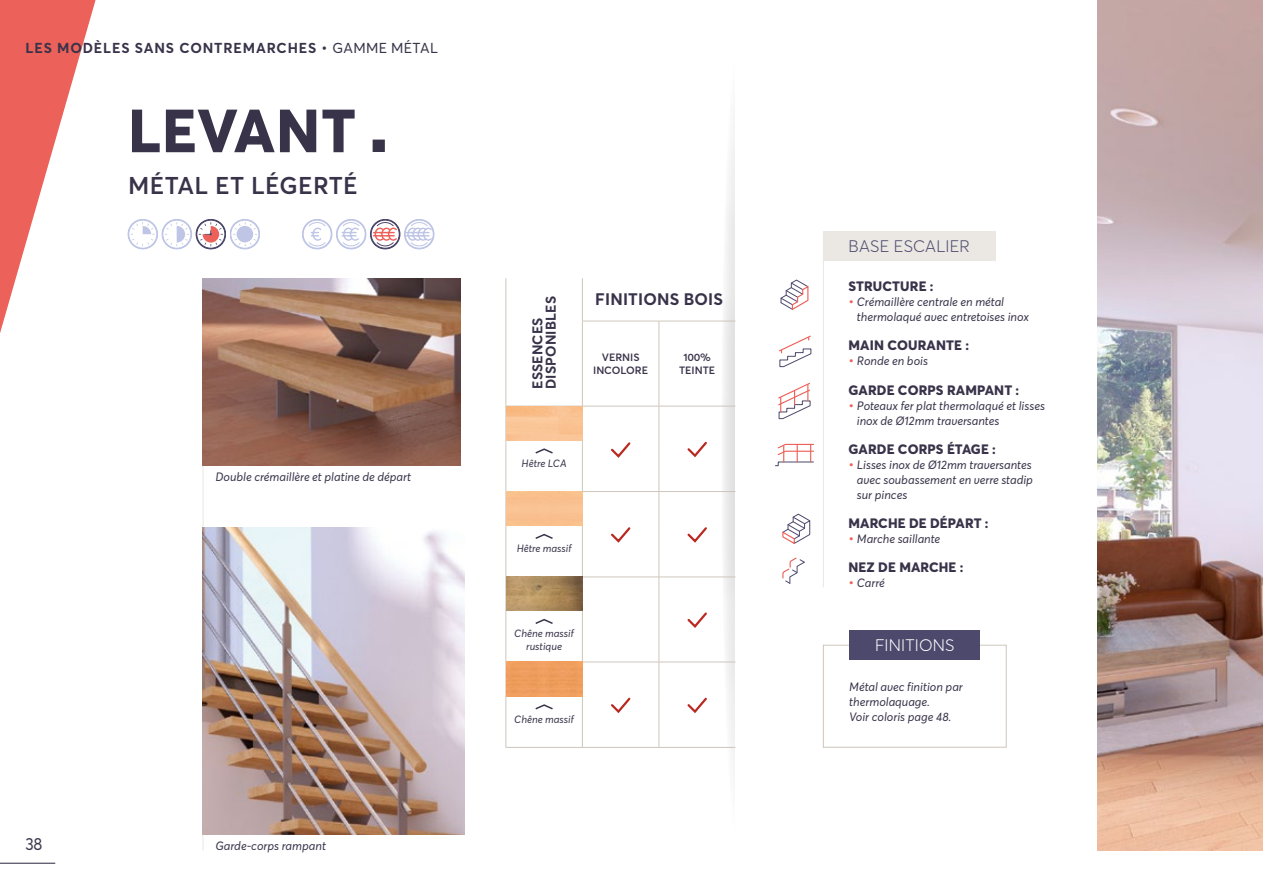
<style>
.page{position:relative;width:1263px;height:893px;background:#fff}
.page>*{position:absolute;margin:0;border:0;box-sizing:border-box;transform-origin:0 0}
.t1{font:800 60px "Averta PE";letter-spacing:.02em;color:#39334a}
.t2{font:600 24px "Averta PE";letter-spacing:.015em;color:#39334a}
.t3{font:800 22.5px "Averta PE";color:#39334a}
.t4{font:17.25px "Averta PE";color:#39334a;scale:.9 1}
.t5{font:700 16.5px "Averta PE";letter-spacing:.01em;color:#39334a}
.t6{font:300 16.5px "Averta PE";letter-spacing:.01em;color:#4c496d}
.t7{font:300 16.5px "Averta PE";letter-spacing:.01em;color:#fff}
.t8{font:700 14.25px "Averta PE";letter-spacing:.06em;color:#39334a}
.t9{font:700 14.1px/13.5px "Averta PE";letter-spacing:.01em;color:#39334a}
.t10{font:800 13.5px "Averta PE";letter-spacing:.01em;color:#39334a}
.t11{font:italic 12px/15px "Averta PE";color:#39334a}
.t12{font:italic 10.5px/12.6px "Averta PE";color:#39334a;text-align:center}
.t13{font:600 10.5px/12.6px "Averta PE";letter-spacing:-.005em;color:#39334a;text-align:center}
.s1{font-weight:400}
.s2{font-weight:600;font-style:normal;font-size:13.5px;color:#ec6159}
</style>
<div class="page">
<hr style="left:203px;top:278px;width:1px;height:572px;background:#ebe7e3">
<img style="left:203px;top:527px;width:262px;height:307px">
<img style="left:203px;top:278px;width:257px;height:187px">
<svg style="left:721px;top:43px;width:34px;height:807px;fill:#f1f1f1"></svg>
<div style="left:736px;top:0;width:34px;height:893px;background:#fff"></div>
<svg style="left:780px;top:279px;width:29px;height:31px"></svg>
<svg style="left:778px;top:382px;width:33px;height:37px"></svg>
<svg style="left:782px;top:557px;width:23px;height:27px"></svg>
<svg style="left:782px;top:513px;width:29px;height:31px"></svg>
<img style="left:1097px;top:0;width:166px;height:850px">
<svg style="left:779px;top:335px;width:33px;height:32px"></svg>
<svg style="left:775px;top:443px;width:39px;height:23px"></svg>
<hr style="left:0;top:863px;width:55px;height:1px;background:#39334a">
<svg style="left:0;top:0;width:96px;height:333px"></svg>
<svg style="left:128px;top:219px;width:132px;height:30px"></svg>
<div style="left:237px;top:226px;width:16px;height:16px;background:#bfc5e5;border-radius:50%"></div>
<svg style="left:302px;top:219px;width:132px;height:30px"></svg>
<hr style="left:659px;top:321px;width:1px;height:85px;background:#cec6bb">
<hr style="left:582px;top:406px;width:77px;height:1px;background:#cec6bb">
<hr style="left:659px;top:406px;width:76px;height:1px;background:#cec6bb">
<hr style="left:659px;top:406px;width:1px;height:34px;background:#cec6bb">
<hr style="left:659px;top:440px;width:1px;height:51px;background:#cec6bb">
<hr style="left:583px;top:491px;width:76px;height:1px;background:#cec6bb">
<hr style="left:659px;top:491px;width:76px;height:1px;background:#cec6bb">
<hr style="left:659px;top:492px;width:1px;height:34px;background:#cec6bb">
<hr style="left:659px;top:526px;width:1px;height:51px;background:#cec6bb">
<hr style="left:583px;top:577px;width:76px;height:1px;background:#cec6bb">
<hr style="left:659px;top:577px;width:76px;height:1px;background:#cec6bb">
<hr style="left:659px;top:577px;width:1px;height:34px;background:#cec6bb">
<hr style="left:659px;top:611px;width:1px;height:51px;background:#cec6bb">
<hr style="left:583px;top:662px;width:76px;height:1px;background:#cec6bb">
<hr style="left:659px;top:662px;width:76px;height:1px;background:#cec6bb">
<hr style="left:659px;top:662px;width:1px;height:34px;background:#cec6bb">
<hr style="left:659px;top:696px;width:1px;height:51px;background:#cec6bb">
<hr style="left:582px;top:747px;width:77px;height:1px;background:#cec6bb">
<hr style="left:659px;top:747px;width:76px;height:1px;background:#cec6bb">
<hr style="left:505px;top:278px;width:1px;height:43px;background:#cec6bb">
<hr style="left:582px;top:278px;width:1px;height:43px;background:#cec6bb">
<hr style="left:505px;top:321px;width:1px;height:85px;background:#cec6bb">
<hr style="left:582px;top:321px;width:1px;height:85px;background:#cec6bb">
<hr style="left:505px;top:406px;width:1px;height:34px;background:#cec6bb">
<hr style="left:582px;top:406px;width:1px;height:34px;background:#cec6bb">
<hr style="left:505px;top:491px;width:1px;height:35px;background:#cec6bb">
<hr style="left:582px;top:491px;width:1px;height:35px;background:#cec6bb">
<hr style="left:505px;top:577px;width:1px;height:34px;background:#cec6bb">
<hr style="left:582px;top:577px;width:1px;height:34px;background:#cec6bb">
<hr style="left:505px;top:662px;width:1px;height:34px;background:#cec6bb">
<hr style="left:582px;top:662px;width:1px;height:34px;background:#cec6bb">
<hr style="left:582px;top:321px;width:77px;height:1px;background:#cec6bb">
<hr style="left:659px;top:321px;width:76px;height:1px;background:#cec6bb">
<hr style="left:505px;top:440px;width:1px;height:51px;background:#cec6bb">
<hr style="left:582px;top:440px;width:1px;height:51px;background:#cec6bb">
<hr style="left:505px;top:526px;width:1px;height:51px;background:#cec6bb">
<hr style="left:582px;top:526px;width:1px;height:51px;background:#cec6bb">
<hr style="left:505px;top:611px;width:1px;height:51px;background:#cec6bb">
<hr style="left:582px;top:611px;width:1px;height:51px;background:#cec6bb">
<hr style="left:505px;top:696px;width:1px;height:51px;background:#cec6bb">
<hr style="left:582px;top:696px;width:1px;height:51px;background:#cec6bb">
<hr style="left:505px;top:747px;width:77px;height:1px;background:#cec6bb">
<svg style="left:611px;top:442px;width:20px;height:16px"></svg>
<svg style="left:687px;top:441px;width:20px;height:17px"></svg>
<svg style="left:535px;top:448px;width:18px;height:6px"></svg>
<svg style="left:611px;top:527px;width:20px;height:16px"></svg>
<svg style="left:687px;top:527px;width:20px;height:16px"></svg>
<svg style="left:535px;top:533px;width:18px;height:6px"></svg>
<img style="left:506px;top:577px;width:76px;height:34px">
<svg style="left:687px;top:612px;width:20px;height:16px"></svg>
<svg style="left:535px;top:618px;width:18px;height:6px"></svg>
<div style="left:506px;top:662px;width:76px;height:34px;background:#ef9e5e"></div>
<svg style="left:611px;top:697px;width:20px;height:17px"></svg>
<svg style="left:687px;top:697px;width:20px;height:16px"></svg>
<svg style="left:535px;top:704px;width:18px;height:6px"></svg>
<div style="left:823px;top:232px;width:172px;height:29px;background:#ebe7e3"></div>
<hr style="left:823px;top:232px;width:1px;height:355px;background:#ebe7e3">
<div style="left:823px;top:645px;width:183px;height:103px;border:1px solid #cec6bb"></div>
<div style="left:849px;top:630px;width:131px;height:30px;background:#4c496d"></div>
<p class="t8" style="left:26px;top:38px;width:414px">LES MODÈLES SANS CONTREMARCHES • <span class="s1">GAMME MÉTAL</span></p>
<h1 class="t1" style="left:128px;top:88px;width:229px">LEVANT</h1>
<h2 class="t2" style="left:128px;top:168px;width:231px">MÉTAL ET LÉGERTÉ</h2>
<h3 class="t3" style="left:372px;top:128px;width:16px">■</h3>
<h3 class="t4" style="left:25px;top:832px;width:21px">38</h3>
<p class="t11" style="left:215px;top:470px;width:197px">Double crémaillère et platine de départ</p>
<p class="t11" style="left:215px;top:839px;width:112px">Garde-corps rampant</p>
<p class="t9" style="left:530px;top:389px;width:94px;rotate:-90deg">ESSENCES<br>DISPONIBLES</p>
<h3 class="t5" style="left:595px;top:288px;width:129px">FINITIONS BOIS</h3>
<p class="t13" style="left:593px;top:350px;width:56px">VERNIS<br>INCOLORE</p>
<p class="t13" style="left:679px;top:350px;width:38px">100%<br>TEINTE</p>
<p class="t12" style="left:522px;top:457px;width:46px">Hêtre LCA</p>
<p class="t12" style="left:517px;top:542px;width:56px">Hêtre massif</p>
<p class="t12" style="left:514px;top:627px;width:61px">Chêne massif rustique</p>
<p class="t12" style="left:514px;top:713px;width:61px">Chêne massif</p>
<h3 class="t6" style="left:849px;top:235px;width:123px">BASE ESCALIER</h3>
<p class="t10" style="left:848px;top:277px;width:87px">STRUCTURE :</p>
<p class="t11" style="left:857px;top:294px;width:174px;text-indent:-8px"><span class="s2">•</span> Crémaillère centrale en métal thermolaqué avec entretoises inox</p>
<p class="t10" style="left:848px;top:336px;width:122px">MAIN COURANTE :</p>
<p class="t11" style="left:848px;top:354px;width:81px"><span class="s2">•</span> Ronde en bois</p>
<p class="t10" style="left:848px;top:380px;width:172px">GARDE CORPS RAMPANT :</p>
<p class="t11" style="left:857px;top:398px;width:190px;text-indent:-8px"><span class="s2">•</span> Poteaux fer plat thermolaqué et lisses inox de Ø12mm traversantes</p>
<p class="t10" style="left:848px;top:440px;width:149px">GARDE CORPS ÉTAGE :</p>
<p class="t11" style="left:857px;top:457px;width:178px;text-align:justify;text-indent:-8px"><span class="s2">•</span> Lisses inox de Ø12mm traversantes avec soubassement en verre stadip sur pinces</p>
<p class="t10" style="left:848px;top:514px;width:141px">MARCHE DE DÉPART :</p>
<p class="t11" style="left:848px;top:531px;width:93px"><span class="s2">•</span> Marche saillante</p>
<p class="t10" style="left:848px;top:558px;width:116px">NEZ DE MARCHE :</p>
<p class="t11" style="left:848px;top:576px;width:38px"><span class="s2">•</span> Carré</p>
<h3 class="t7" style="left:875px;top:634px;width:81px">FINITIONS</h3>
<p class="t11" style="left:849px;top:680px;width:115px">Métal avec finition par thermolaquage.<br>Voir coloris page 48.</p>
</div>
